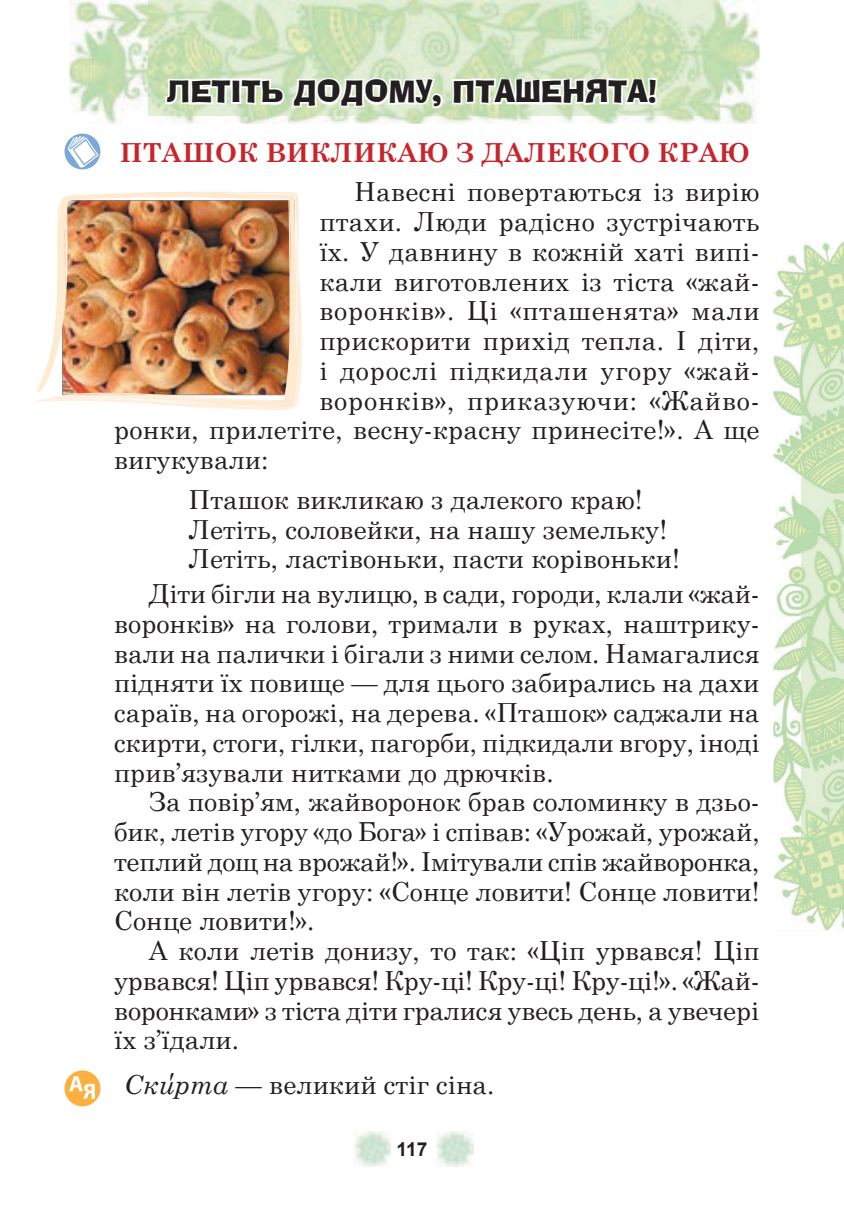
<style>
.page{position:relative;width:844px;height:1231px;background:#fff}
.page>*{position:absolute;margin:0;border:0;box-sizing:border-box;transform-origin:0 0}
.t1{font:29.75px "Ad Lib BT";color:#231f20}
.t2{font:26.25px/29.8px "Schoolbooknk BOHDAN";color:#231f20;text-align:justify}
.t3{font:26.25px "Schoolbooknk BOHDAN";letter-spacing:.03em;color:#231f20}
.t4{font:700 26.25px "Schoolbooknk BOHDAN";color:#c8242b}
.t5{font:700 19.25px "Arial";color:#231f20}
.s1{font-style:italic}
</style>
<div class="page">
<img style="left:354px;top:1131px;width:36px;height:35px">
<img style="left:437px;top:1131px;width:36px;height:35px">
<img style="left:80px;top:0;width:679px;height:124px">
<img style="left:149px;top:0;width:570px;height:115px">
<div style="left:64px;top:1070px;width:36px;height:36px;background:#fbb03f;border-radius:50%"></div>
<svg style="left:69px;top:1076px;width:26px;height:22px"></svg>
<img style="left:773px;top:242px;width:70px;height:689px">
<img style="left:800px;top:316px;width:43px;height:541px">
<svg style="left:36px;top:2px;width:623px;height:408px"></svg>
<img style="left:37px;top:192px;width:264px;height:215px">
<p class="t1" style="left:167px;top:70px;width:491px">ЛЕТІТЬ ДОДОМУ, ПТАШЕНЯТА!</p>
<p class="t4" style="left:120px;top:135px;width:631px">ПТАШОК ВИКЛИКАЮ З ДАЛЕКОГО КРАЮ</p>
<p class="t2" style="left:354px;top:177px;width:407px">Навесні повертаються із вирію</p>
<p class="t2" style="left:319px;top:207px;width:441px">птахи. Люди радісно зустрічають</p>
<p class="t2" style="left:319px;top:237px;width:441px">їх. У давнину в кожній хаті випі-</p>
<p class="t2" style="left:319px;top:267px;width:441px">кали виготовлених із тіста «жай-</p>
<p class="t3" style="left:319px;top:294px;width:441px">воронків». Ці «пташенята» мали</p>
<p class="t2" style="left:319px;top:326px;width:441px">прискорити прихід тепла. І діти,</p>
<p class="t3" style="left:319px;top:354px;width:441px">і дорослі підкидали угору «жай-</p>
<p class="t3" style="left:319px;top:383px;width:441px">воронків», приказуючи: «Жайво-</p>
<p class="t2" style="left:114px;top:415px;width:646px">ронки, прилетіте, весну-красну принесіте!». А ще</p>
<p class="t2" style="left:114px;top:445px;width:156px">вигукували:</p>
<p class="t2" style="left:188px;top:485px;width:492px;text-align:left">Пташок викликаю з далекого краю!<br>Летіть, соловейки, на нашу земельку!<br>Летіть, ластівоньки, пасти корівоньки!</p>
<p class="t2" style="left:114px;top:579px;width:647px;text-indent:35px">Діти бігли на вулицю, в сади, городи, клали «жай&shy;воронків» на голови, тримали в руках, наштрику&shy;вали на палички і бігали з ними селом. Намагалися підняти їх повище — для цього забирались на дахи сараїв, на огорожі, на дерева. «Пташок» саджали на скирти, стоги, гілки, пагорби, підкидали вгору, іноді прив’язували нитками до дрючків.</p>
<p class="t2" style="left:114px;top:787px;width:647px;text-indent:35px">За повір’ям, жайворонок брав соломинку в дзьо&shy;бик, летів угору «до Бога» і співав: «Урожай, урожай, теплий дощ на врожай!». Імітували спів жайворонка, коли він летів угору: «Сонце ловити! Сонце ловити!<br>Сонце ловити!».</p>
<p class="t2" style="left:114px;top:936px;width:646px;text-indent:35px">А коли летів донизу, то так: «Ціп урвався! Ціп урвався! Ціп урвався! Кру-ці! Кру-ці! Кру-ці!». «Жай&shy;воронками» з тіста діти гралися увесь день, а увечері їх з’їдали.</p>
<p class="t2" style="left:124px;top:1070px;width:371px"><span class="s1">Ски'рта</span> — великий стіг сіна.</p>
<p class="t5" style="left:396px;top:1135px;width:33px">117</p>
</div>
